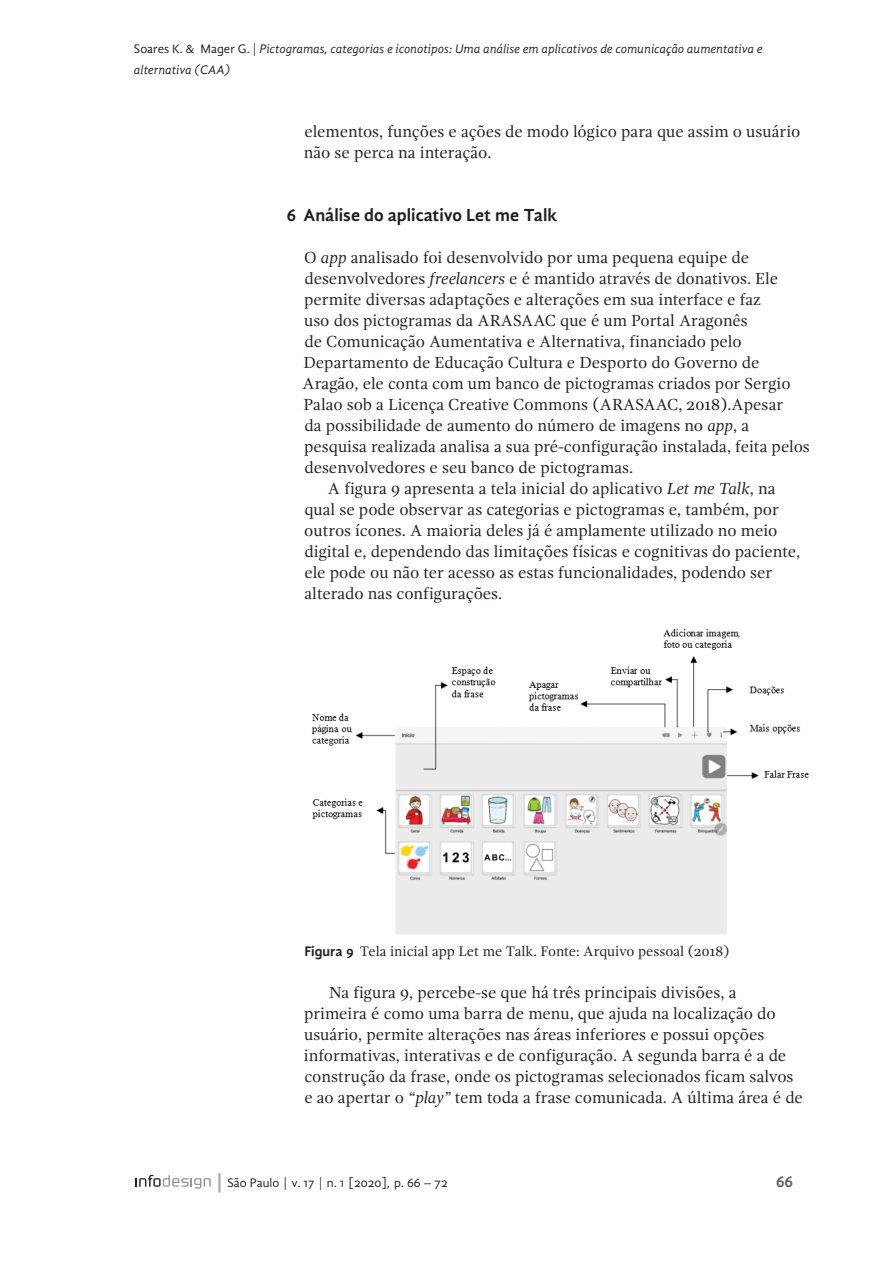
<style>
.page{position:relative;width:893px;height:1263px;background:#fff}
.page>*{position:absolute;margin:0;border:0;box-sizing:border-box;transform-origin:0 0}
.t1{font:700 18px "Gandhi Sans";color:#231f20}
.PT_Corpo_de_texto{font:16.5px/21px "Gandhi Serif";color:#231f20}
.t2{font:700 16.5px "Gandhi Sans";color:#636366}
.t3{font:14.25px "Gandhi Serif";color:#231f20}
.t4{font:italic 12.75px/21px "Gandhi Sans";color:#231f20}
.t5{font:12.75px "Gandhi Sans";color:#231f20}
.s1{font-style:normal}
.s2{font-style:italic}
.s3{font-family:"Gandhi Sans";font-weight:700}
.s4{font-size:19.2px;color:#a8a9ad}
</style>
<div class="page">
<svg style="left:136px;top:1175px;width:75px;height:13px"></svg>
<img style="left:311px;top:629px;width:498px;height:305px">
<p class="t4" style="left:134px;top:38px;width:630px"><span class="s1">Soares K. &amp; Mager G. |</span> Pictogramas, categorias e iconotipos: Uma análise em aplicativos de comunicação aumentativa e alternativa (CAA)</p>
<p class="PT_Corpo_de_texto" style="left:304px;top:121px;width:498px">elementos, funções e ações de modo lógico para que assim o usuário não se perca na interação.</p>
<p class="t1" style="left:286px;top:204px;width:272px">6 Análise do aplicativo Let me Talk</p>
<p class="PT_Corpo_de_texto" style="left:302px;top:247px;width:509px">O <span class="s2">app</span> analisado foi desenvolvido por uma pequena equipe de desenvolvedores <span class="s2">freelancers</span> e é mantido através de donativos. Ele permite diversas adaptações e alterações em sua interface e faz<br>uso dos pictogramas da ARASAAC que é um Portal Aragonês<br>de Comunicação Aumentativa e Alternativa, financiado pelo Departamento de Educação Cultura e Desporto do Governo de Aragão, ele conta com um banco de pictogramas criados por Sergio Palao sob a Licença Creative Commons (ARASAAC, 2018).Apesar<br>da possibilidade de aumento do número de imagens no <span class="s2">app</span>, a pesquisa realizada analisa a sua pré-configuração instalada, feita pelos desenvolvedores e seu banco de pictogramas.</p>
<p class="PT_Corpo_de_texto" style="left:304px;top:478px;width:498px;text-indent:24px">A figura 9 apresenta a tela inicial do aplicativo <span class="s2">Let me Talk</span>, na qual se pode observar as categorias e pictogramas e, também, por outros ícones. A maioria deles já é amplamente utilizado no meio digital e, dependendo das limitações físicas e cognitivas do paciente, ele pode ou não ter acesso as estas funcionalidades, podendo ser alterado nas configurações.</p>
<p class="t3" style="left:304px;top:943px;width:427px"><span class="s3">Figura 9</span> Tela inicial app Let me Talk. Fonte: Arquivo pessoal (2018)</p>
<p class="PT_Corpo_de_texto" style="left:304px;top:982px;width:501px;text-indent:25px">Na figura 9, percebe-se que há três principais divisões, a primeira é como uma barra de menu, que ajuda na localização do usuário, permite alterações nas áreas inferiores e possui opções informativas, interativas e de configuração. A segunda barra é a de construção da frase, onde os pictogramas selecionados ficam salvos e ao apertar o <span class="s2">“play”</span> tem toda a frase comunicada. A última área é de</p>
<p class="t5" style="left:214px;top:1175px;width:235px"><span class="s4">|</span>São Paulo | v. 17 | n. 1 [2020], p. 66 – 72</p>
<p class="t2" style="left:776px;top:1171px;width:19px">66</p>
</div>
